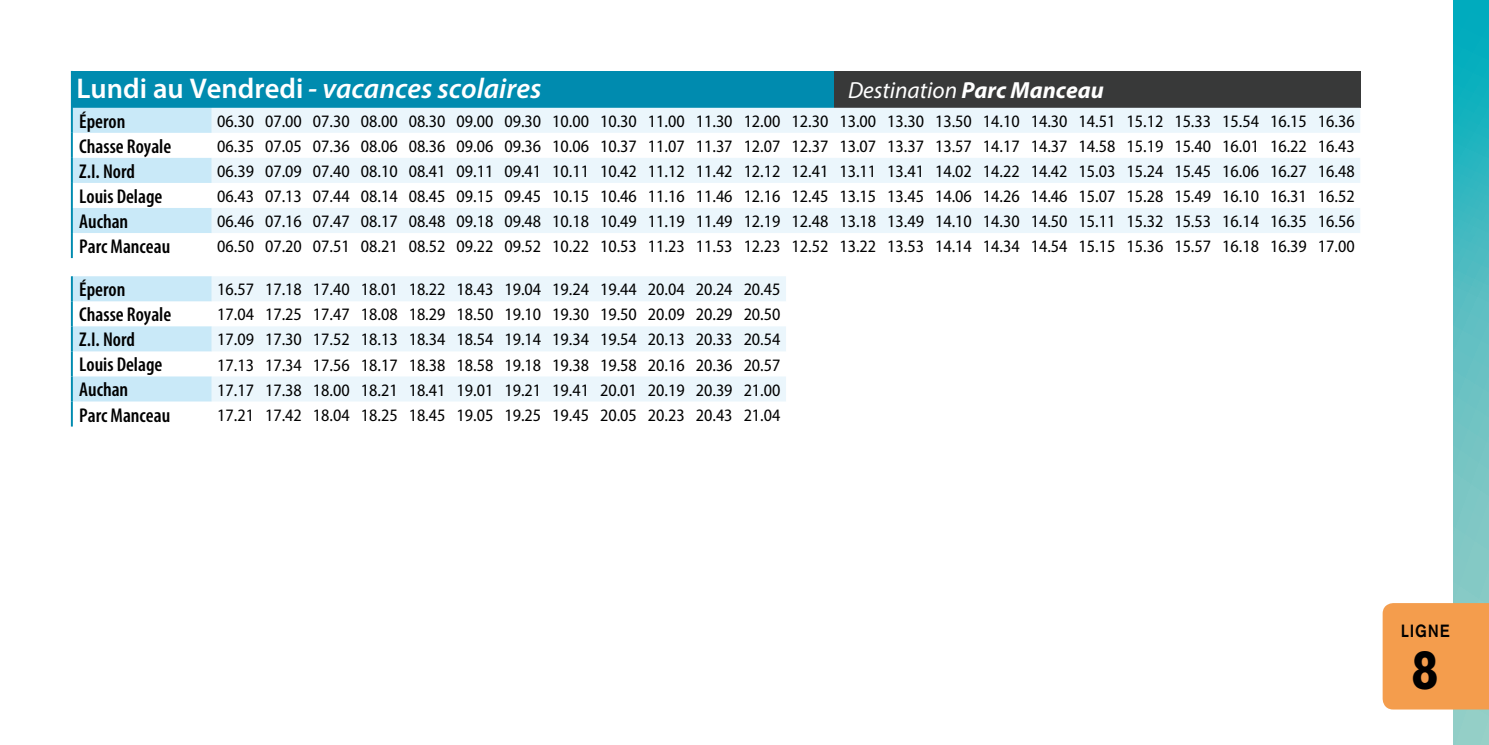
<style>
.page{position:relative;width:1489px;height:745px;background:#fff}
.page>*{position:absolute;margin:0;border:0;box-sizing:border-box;transform-origin:0 0}
.t1{font:700 55px "Akzidenz Grotesk BE";color:#000;scale:.9 1}
.t2{font:italic 600 28.5px "Myriad Pro";color:#fff}
.t3{font:italic 23.25px "Myriad Pro";color:#fff}
.t4{font:600 condensed 20px "Myriad Pro";color:#000}
.t5{font:semi-condensed 17.5px "Myriad Pro";color:#000}
.t6{font:500 17.5px "Akzidenz Grotesk BE";letter-spacing:.05em;color:#000;scale:.9 1}
.s1{font-style:normal}
.s2{font-weight:700}
</style>
<div class="page">
<svg style="left:1453px;top:0;width:35px;height:744px;background:#50bdc1"></svg>
<div style="left:72px;top:71px;width:761px;height:37px;background:#008baf"></div>
<div style="left:833px;top:71px;width:527px;height:37px;background:#383939"></div>
<svg style="left:73px;top:108px;width:139px;height:125px"></svg>
<svg style="left:212px;top:108px;width:1148px;height:125px;fill:#ebf6fc"></svg>
<hr style="left:71px;top:71px;width:2px;height:37px;background:#008baf">
<hr style="left:71px;top:108px;width:2px;height:25px;background:#008baf">
<hr style="left:71px;top:133px;width:2px;height:25px;background:#008baf">
<hr style="left:71px;top:158px;width:2px;height:25px;background:#008baf">
<hr style="left:71px;top:183px;width:2px;height:25px;background:#008baf">
<hr style="left:71px;top:208px;width:2px;height:25px;background:#008baf">
<hr style="left:71px;top:233px;width:2px;height:25px;background:#008baf">
<svg style="left:73px;top:276px;width:139px;height:125px"></svg>
<svg style="left:212px;top:276px;width:574px;height:125px;fill:#ebf6fc"></svg>
<hr style="left:71px;top:276px;width:2px;height:25px;background:#008baf">
<hr style="left:71px;top:301px;width:2px;height:25px;background:#008baf">
<hr style="left:71px;top:326px;width:2px;height:25px;background:#008baf">
<hr style="left:71px;top:351px;width:2px;height:25px;background:#008baf">
<hr style="left:71px;top:376px;width:2px;height:25px;background:#008baf">
<hr style="left:71px;top:401px;width:2px;height:25px;background:#008baf">
<div style="left:1382px;top:602px;width:106px;height:107px;background:#f49d4d"></div>
<h2 class="t2" style="left:76px;top:71px;width:466px"><span class="s1">Lundi au Vendredi</span> - vacances scolaires</h2>
<h3 class="t3" style="left:848px;top:76px;width:257px">Destination <span class="s2">Parc Manceau</span></h3>
<p class="t4" style="left:79px;top:110px;width:48px">Éperon</p>
<p class="t5" style="left:217px;top:111px;width:1138px">06.30 07.00 07.30 08.00 08.30 09.00 09.30 10.00 10.30 11.00 11.30 12.00 12.30 13.00 13.30 13.50 14.10 14.30 14.51 15.12 15.33 15.54 16.15 16.36</p>
<p class="t4" style="left:79px;top:135px;width:94px">Chasse Royale</p>
<p class="t5" style="left:217px;top:136px;width:1138px">06.35 07.05 07.36 08.06 08.36 09.06 09.36 10.06 10.37 11.07 11.37 12.07 12.37 13.07 13.37 13.57 14.17 14.37 14.58 15.19 15.40 16.01 16.22 16.43</p>
<p class="t4" style="left:79px;top:160px;width:57px">Z.I. Nord</p>
<p class="t5" style="left:217px;top:161px;width:1138px">06.39 07.09 07.40 08.10 08.41 09.11 09.41 10.11 10.42 11.12 11.42 12.12 12.41 13.11 13.41 14.02 14.22 14.42 15.03 15.24 15.45 16.06 16.27 16.48</p>
<p class="t4" style="left:79px;top:185px;width:85px">Louis Delage</p>
<p class="t5" style="left:217px;top:186px;width:1138px">06.43 07.13 07.44 08.14 08.45 09.15 09.45 10.15 10.46 11.16 11.46 12.16 12.45 13.15 13.45 14.06 14.26 14.46 15.07 15.28 15.49 16.10 16.31 16.52</p>
<p class="t4" style="left:79px;top:210px;width:51px">Auchan</p>
<p class="t5" style="left:217px;top:211px;width:1138px">06.46 07.16 07.47 08.17 08.48 09.18 09.48 10.18 10.49 11.19 11.49 12.19 12.48 13.18 13.49 14.10 14.30 14.50 15.11 15.32 15.53 16.14 16.35 16.56</p>
<p class="t4" style="left:79px;top:235px;width:92px">Parc Manceau</p>
<p class="t5" style="left:217px;top:236px;width:1138px">06.50 07.20 07.51 08.21 08.52 09.22 09.52 10.22 10.53 11.23 11.53 12.23 12.52 13.22 13.53 14.14 14.34 14.54 15.15 15.36 15.57 16.18 16.39 17.00</p>
<p class="t4" style="left:79px;top:278px;width:48px">Éperon</p>
<p class="t5" style="left:217px;top:280px;width:564px">16.57 17.18 17.40 18.01 18.22 18.43 19.04 19.24 19.44 20.04 20.24 20.45</p>
<p class="t4" style="left:79px;top:303px;width:94px">Chasse Royale</p>
<p class="t5" style="left:217px;top:305px;width:564px">17.04 17.25 17.47 18.08 18.29 18.50 19.10 19.30 19.50 20.09 20.29 20.50</p>
<p class="t4" style="left:79px;top:328px;width:57px">Z.I. Nord</p>
<p class="t5" style="left:217px;top:330px;width:564px">17.09 17.30 17.52 18.13 18.34 18.54 19.14 19.34 19.54 20.13 20.33 20.54</p>
<p class="t4" style="left:79px;top:353px;width:85px">Louis Delage</p>
<p class="t5" style="left:217px;top:355px;width:564px">17.13 17.34 17.56 18.17 18.38 18.58 19.18 19.38 19.58 20.16 20.36 20.57</p>
<p class="t4" style="left:79px;top:378px;width:51px">Auchan</p>
<p class="t5" style="left:217px;top:380px;width:564px">17.17 17.38 18.00 18.21 18.41 19.01 19.21 19.41 20.01 20.19 20.39 21.00</p>
<p class="t4" style="left:79px;top:403px;width:92px">Parc Manceau</p>
<p class="t5" style="left:217px;top:405px;width:564px">17.21 17.42 18.04 18.25 18.45 19.05 19.25 19.45 20.05 20.23 20.43 21.04</p>
<p class="t6" style="left:1400px;top:619px;width:56px">LIGNE</p>
<h1 class="t1" style="left:1411px;top:637px;width:32px">8</h1>
</div>
